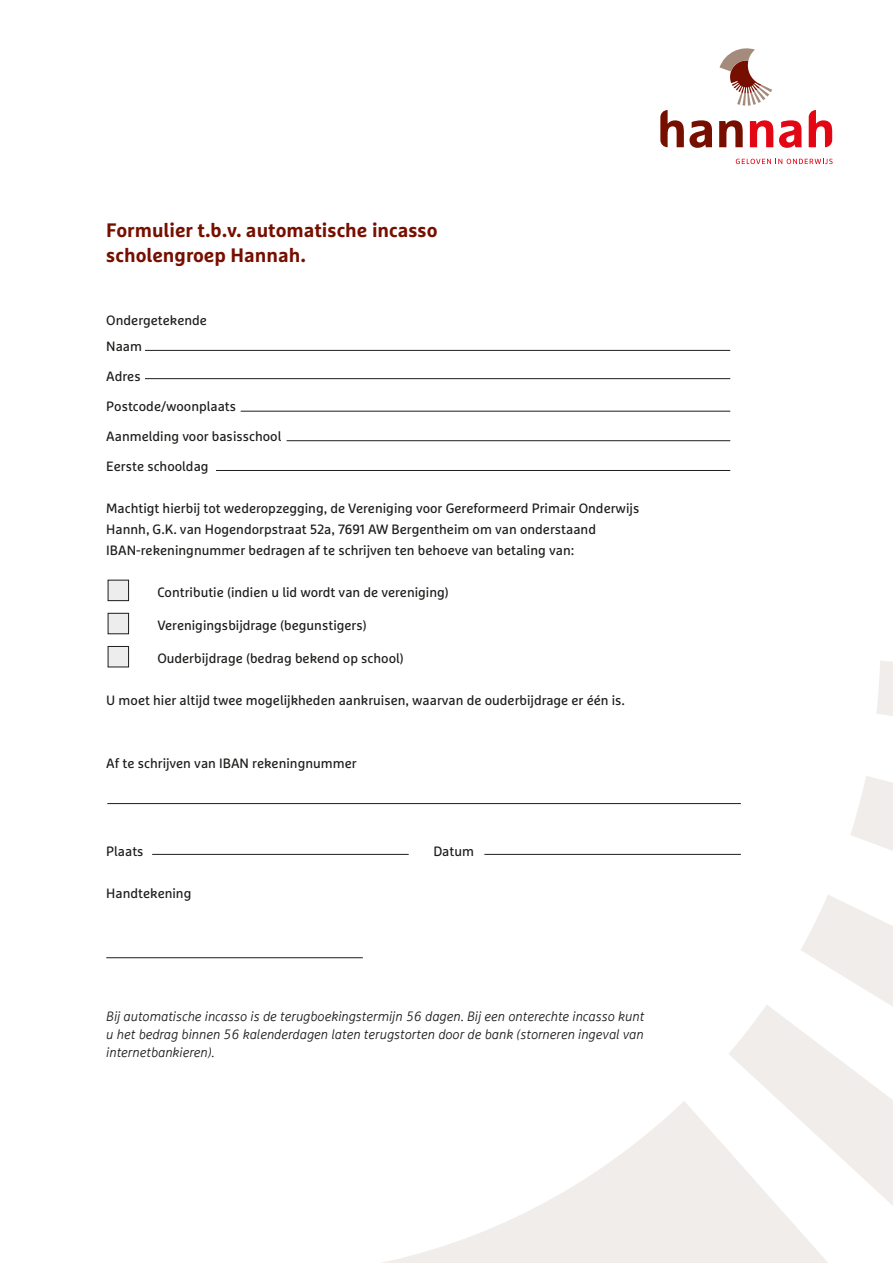
<style>
.page{position:relative;width:893px;height:1263px;background:#fff}
.page>*{position:absolute;margin:0;border:0;box-sizing:border-box;transform-origin:0 0}
.t1{font:700 19.5px "Marselis OT";color:#770f00}
.t2{font:13.5px/21px "Marselis OT";color:#1d1d1b}
.t3{font:italic 300 13.5px/18px "Marselis Offc";color:#1d1d1b}
</style>
<div class="page">
<hr style="left:484px;top:854px;width:257px;height:1px;background:#1d1d1b">
<hr style="left:152px;top:854px;width:257px;height:1px;background:#1d1d1b">
<hr style="left:106px;top:957px;width:257px;height:1px;background:#1d1d1b">
<hr style="left:216px;top:470px;width:514px;height:1px;background:#1d1d1b">
<hr style="left:107px;top:803px;width:634px;height:1px;background:#1d1d1b">
<hr style="left:287px;top:440px;width:443px;height:1px;background:#1d1d1b">
<hr style="left:241px;top:411px;width:489px;height:1px;background:#1d1d1b">
<hr style="left:145px;top:378px;width:585px;height:1px;background:#1d1d1b">
<hr style="left:145px;top:350px;width:585px;height:1px;background:#1d1d1b">
<div style="left:108px;top:580px;width:21px;height:21px;background:#ededed"></div>
<div style="left:108px;top:580px;width:21px;height:21px;border:1px solid #1d1d1b"></div>
<div style="left:108px;top:613px;width:21px;height:21px;background:#ededed"></div>
<div style="left:108px;top:613px;width:21px;height:21px;border:1px solid #1d1d1b"></div>
<div style="left:108px;top:646px;width:21px;height:21px;background:#ededed"></div>
<div style="left:108px;top:646px;width:21px;height:21px;border:1px solid #1d1d1b"></div>
<svg style="left:729px;top:895px;width:164px;height:311px"></svg>
<svg style="left:850px;top:776px;width:43px;height:75px"></svg>
<svg style="left:382px;top:1101px;width:452px;height:162px"></svg>
<svg style="left:876px;top:661px;width:17px;height:55px"></svg>
<svg style="left:660px;top:110px;width:52px;height:38px"></svg>
<svg style="left:719px;top:120px;width:24px;height:27px"></svg>
<svg style="left:719px;top:48px;width:53px;height:58px"></svg>
<svg style="left:750px;top:120px;width:23px;height:27px"></svg>
<svg style="left:779px;top:120px;width:22px;height:28px"></svg>
<svg style="left:809px;top:110px;width:23px;height:37px"></svg>
<svg style="left:736px;top:159px;width:97px;height:5px"></svg>
<p class="t1" style="left:106px;top:217px;width:333px">Formulier t.b.v. automatische incasso</p>
<p class="t1" style="left:106px;top:243px;width:201px">scholengroep Hannah.</p>
<p class="t2" style="left:106px;top:310px;width:102px">Ondergetekende</p>
<p class="t2" style="left:106px;top:335px;width:37px">Naam</p>
<p class="t2" style="left:106px;top:365px;width:36px">Adres</p>
<p class="t2" style="left:106px;top:395px;width:131px">Postcode/woonplaats</p>
<p class="t2" style="left:106px;top:425px;width:177px">Aanmelding voor basisschool</p>
<p class="t2" style="left:106px;top:455px;width:104px">Eerste schooldag</p>
<p class="t2" style="left:106px;top:497px;width:535px">Machtigt hierbij tot wederopzegging, de Vereniging voor Gereformeerd Primair Onderwijs</p>
<p class="t2" style="left:106px;top:518px;width:491px">Hannh, G.K. van Hogendorpstraat 52a, 7691 AW Bergentheim om van onderstaand<br>IBAN-rekeningnummer bedragen af te schrijven ten behoeve van betaling van:</p>
<p class="t2" style="left:157px;top:581px;width:293px">Contributie (indien u lid wordt van de vereniging)</p>
<p class="t2" style="left:157px;top:614px;width:211px">Verenigingsbijdrage (begunstigers)</p>
<p class="t2" style="left:157px;top:647px;width:248px">Ouderbijdrage (bedrag bekend op school)</p>
<p class="t2" style="left:106px;top:689px;width:520px">U moet hier altijd twee mogelijkheden aankruisen, waarvan de ouderbijdrage er één is.</p>
<p class="t2" style="left:106px;top:752px;width:252px">Af te schrijven van IBAN rekeningnummer</p>
<p class="t2" style="left:106px;top:841px;width:39px">Plaats</p>
<p class="t2" style="left:433px;top:841px;width:42px">Datum</p>
<p class="t2" style="left:106px;top:883px;width:87px">Handtekening</p>
<p class="t3" style="left:106px;top:1007px;width:539px">Bij automatische incasso is de terugboekingstermijn 56 dagen. Bij een onterechte incasso kunt</p>
<p class="t3" style="left:106px;top:1025px;width:539px">u het bedrag binnen 56 kalenderdagen laten terugstorten door de bank (storneren ingeval van internetbankieren).</p>
</div>
